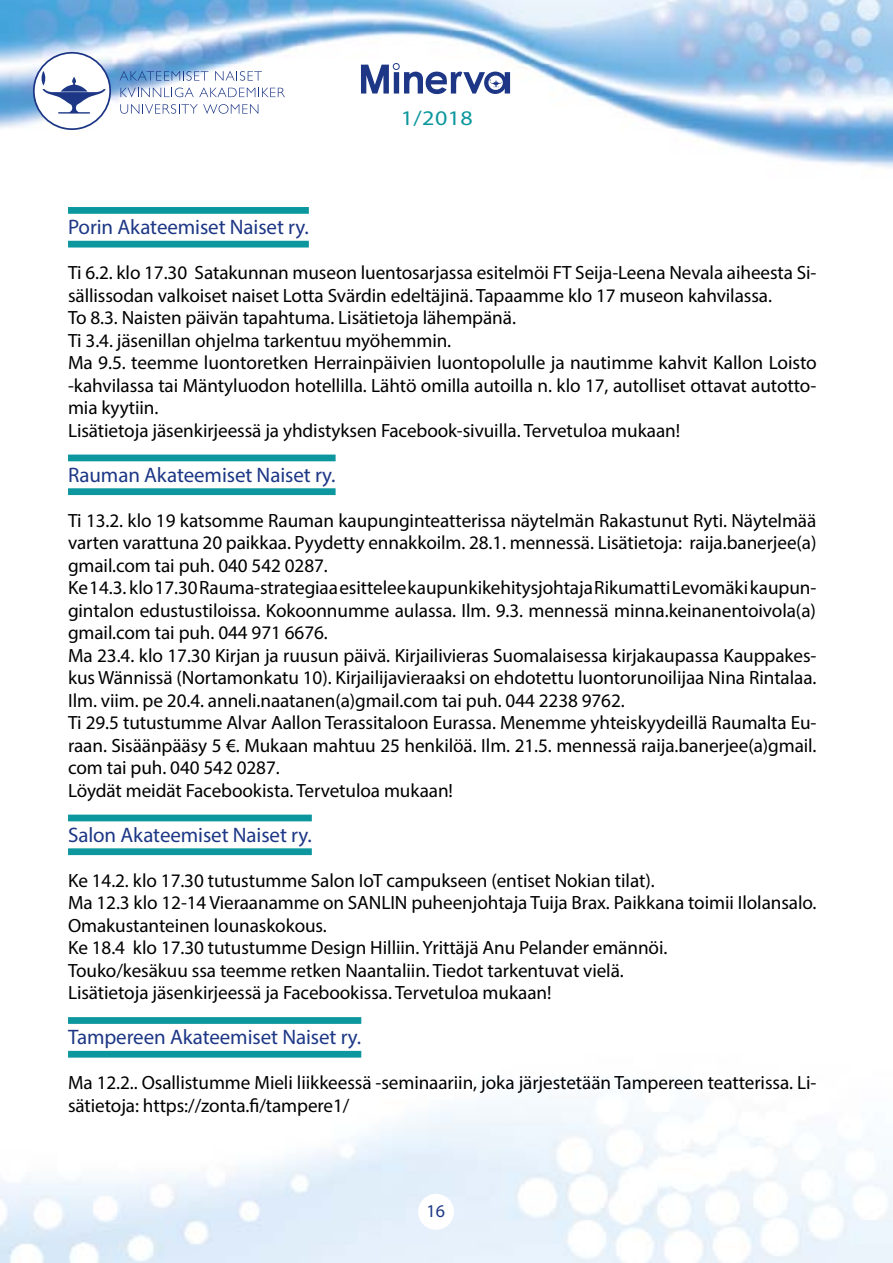
<style>
.page{position:relative;width:893px;height:1263px;background:#fff}
.page>*{position:absolute;margin:0;border:0;box-sizing:border-box;transform-origin:0 0}
.t1{font:21px "Myriad Pro";letter-spacing:-.005em;color:#1d3786}
.t2{font:20.85px "Myriad Pro";color:#0b979d;scale:1.15 1}
.t3{font:19.2px/22.5px "Myriad Pro";letter-spacing:-.005em;color:#000}
.t4{font:18px "Myriad Pro";color:#1d3786}
</style>
<div class="page">
<img style="left:0;top:0;width:893px;height:168px">
<svg style="left:120px;top:104px;width:138px;height:10px"></svg>
<svg style="left:120px;top:88px;width:165px;height:9px"></svg>
<svg style="left:119px;top:71px;width:89px;height:10px"></svg>
<svg style="left:215px;top:71px;width:47px;height:10px"></svg>
<svg style="left:33px;top:52px;width:78px;height:78px"></svg>
<div style="left:35px;top:54px;width:74px;height:74px;background:#fff;border-radius:50%"></div>
<svg style="left:42px;top:71px;width:64px;height:43px"></svg>
<div style="left:393px;top:63px;width:7px;height:7px;border:1px solid #1d3786;border-radius:50%"></div>
<svg style="left:361px;top:64px;width:149px;height:30px"></svg>
<div style="left:68px;top:207px;width:241px;height:7px;background:#0b979d"></div>
<div style="left:68px;top:241px;width:241px;height:7px;background:#0b979d"></div>
<div style="left:68px;top:455px;width:268px;height:6px;background:#0b979d"></div>
<div style="left:68px;top:488px;width:268px;height:7px;background:#0b979d"></div>
<div style="left:68px;top:815px;width:244px;height:6px;background:#0b979d"></div>
<div style="left:68px;top:848px;width:244px;height:7px;background:#0b979d"></div>
<div style="left:68px;top:1017px;width:293px;height:7px;background:#0b979d"></div>
<div style="left:68px;top:1051px;width:293px;height:7px;background:#0b979d"></div>
<p class="t2" style="left:401px;top:105px;width:64px">1/2018</p>
<p class="t1" style="left:68px;top:214px;width:242px">Porin Akateemiset Naiset ry.</p>
<p class="t3" style="left:68px;top:261px;width:750px">Ti 6.2. klo 17.30 Satakunnan museon luentosarjassa esitelmöi FT Seija-Leena Nevala aiheesta Si&shy;sällissodan valkoiset naiset Lotta Svärdin edeltäjinä. Tapaamme klo 17 museon kahvilassa.<br>To 8.3. Naisten päivän tapahtuma. Lisätietoja lähempänä.<br>Ti 3.4. jäsenillan ohjelma tarkentuu myöhemmin.<br>Ma 9.5. teemme luontoretken Herrainpäivien luontopolulle ja nautimme kahvit Kallon Loisto -kahvilassa tai Mäntyluodon hotellilla. Lähtö omilla autoilla n. klo 17, autolliset ottavat autotto&shy;mia kyytiin.<br>Lisätietoja jäsenkirjeessä ja yhdistyksen Facebook-sivuilla. Tervetuloa mukaan!</p>
<p class="t1" style="left:68px;top:462px;width:269px">Rauman Akateemiset Naiset ry.</p>
<p class="t3" style="left:68px;top:509px;width:750px">Ti 13.2. klo 19 katsomme Rauman kaupunginteatterissa näytelmän Rakastunut Ryti. Näytelmää varten varattuna 20 paikkaa. Pyydetty ennakkoilm. 28.1. mennessä. Lisätietoja: raija.banerjee(a) gmail.com tai puh. 040 542 0287.<br>Ke 14.3. klo 17.30 Rauma-strategiaa esittelee kaupunkikehitysjohtaja Rikumatti Levomäki kaupun&shy;gintalon edustustiloissa. Kokoonnumme aulassa. Ilm. 9.3. mennessä minna.keinanentoivola(a) gmail.com tai puh. 044 971 6676.<br>Ma 23.4. klo 17.30 Kirjan ja ruusun päivä. Kirjailivieras Suomalaisessa kirjakaupassa Kauppakes&shy;kus Wännissä (Nortamonkatu 10). Kirjailijavieraaksi on ehdotettu luontorunoilijaa Nina Rintalaa.<br>Ilm. viim. pe 20.4. anneli.naatanen(a)gmail.com tai puh. 044 2238 9762.<br>Ti 29.5 tutustumme Alvar Aallon Terassitaloon Eurassa. Menemme yhteiskyydeillä Raumalta Eu&shy;raan. Sisäänpääsy 5 €. Mukaan mahtuu 25 henkilöä. Ilm. 21.5. mennessä raija.banerjee(a)gmail. com tai puh. 040 542 0287.<br>Löydät meidät Facebookista. Tervetuloa mukaan!</p>
<p class="t1" style="left:68px;top:822px;width:245px">Salon Akateemiset Naiset ry.</p>
<p class="t3" style="left:68px;top:869px;width:750px">Ke 14.2. klo 17.30 tutustumme Salon IoT campukseen (entiset Nokian tilat).<br>Ma 12.3 klo 12-14 Vieraanamme on SANLIN puheenjohtaja Tuija Brax. Paikkana toimii Ilolansalo.<br>Omakustanteinen lounaskokous.<br>Ke 18.4 klo 17.30 tutustumme Design Hilliin. Yrittäjä Anu Pelander emännöi.<br>Touko/kesäkuu ssa teemme retken Naantaliin. Tiedot tarkentuvat vielä.<br>Lisätietoja jäsenkirjeessä ja Facebookissa. Tervetuloa mukaan!</p>
<p class="t1" style="left:68px;top:1024px;width:295px">Tampereen Akateemiset Naiset ry.</p>
<p class="t3" style="left:68px;top:1071px;width:750px">Ma 12.2.. Osallistumme Mieli liikkeessä -seminaariin, joka järjestetään Tampereen teatterissa. Li&shy;sätietoja: https://zonta.fi/tampere1/</p>
<p class="t4" style="left:427px;top:1200px;width:20px">16</p>
</div>
